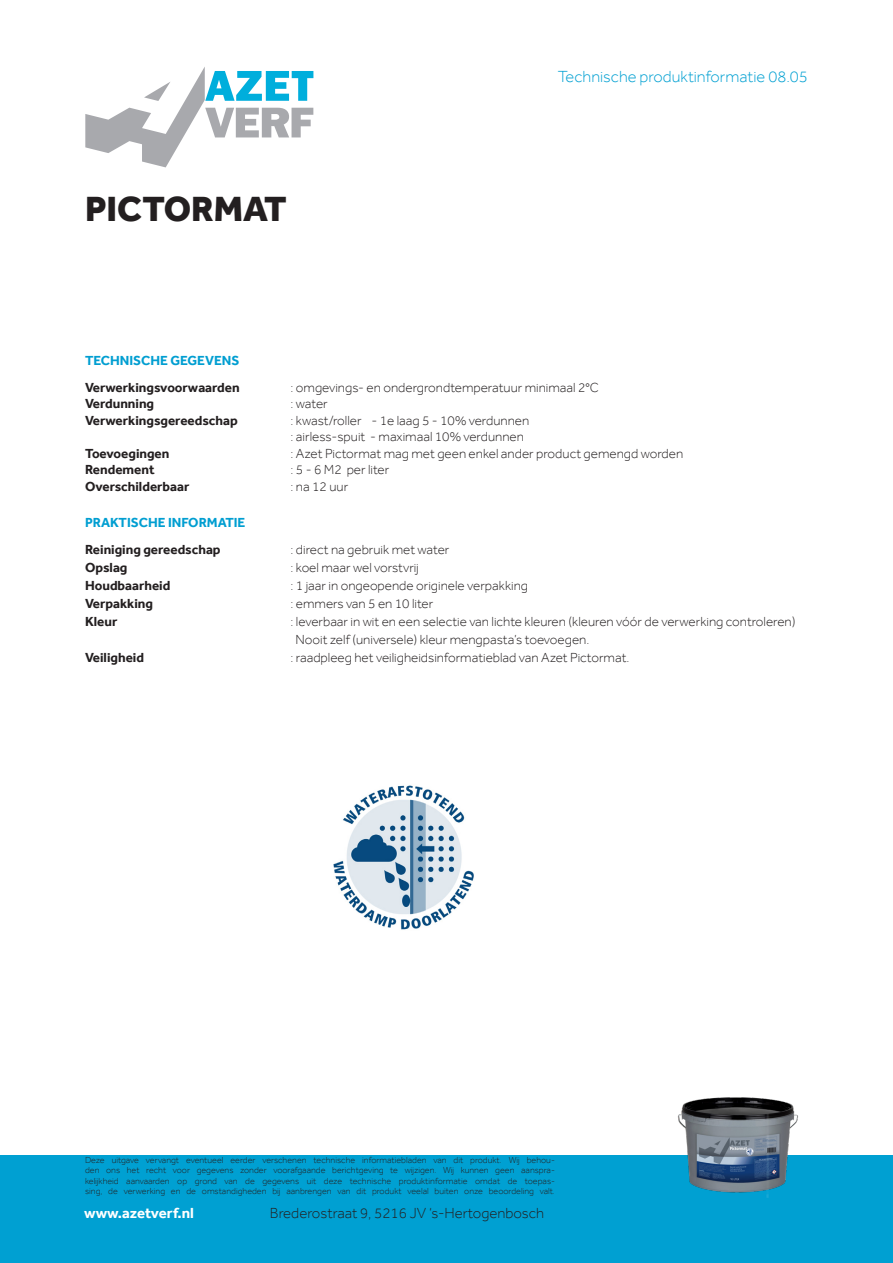
<style>
.page{position:relative;width:893px;height:1263px;background:#fff}
.page>*{position:absolute;margin:0;border:0;box-sizing:border-box;transform-origin:0 0}
.kop_product{font:800 36px "Effra";color:#231f20}
.nummer_rechts_boven{font:300 16.5px "Effra";color:#00a0d2}
.body{font:300 15px "Effra";color:#231f20}
.body-2{font:700 15px "Effra";color:#fff}
.body-3{font:300 13.5px "Effra";color:#231f20}
.body-4{font:700 13.5px "Effra";color:#231f20}
.body-5{font:700 13.5px "Effra";color:#019ed1}
.body-6{font:300 9px/10.5px "Effra";color:#231f20;text-align:justify}
</style>
<div class="page">
<div style="left:0;top:1155px;width:893px;height:108px;background:#00a0d2"></div>
<svg style="left:85px;top:67px;width:229px;height:100px"></svg>
<img style="left:333px;top:785px;width:141px;height:145px">
<img style="left:678px;top:1097px;width:120px;height:101px">
<p class="kop_product" style="left:85px;top:188px;width:203px">PICTORMAT</p>
<p class="nummer_rechts_boven" style="left:558px;top:66px;width:252px">Technische produktinformatie 08.05</p>
<p class="body-5" style="left:85px;top:352px;width:156px">TECHNISCHE GEGEVENS</p>
<p class="body-4" style="left:85px;top:379px;width:156px">Verwerkingsvoorwaarden</p>
<p class="body-3" style="left:291px;top:379px;width:310px">: omgevings- en ondergrondtemperatuur minimaal 2°C</p>
<p class="body-4" style="left:85px;top:396px;width:71px">Verdunning</p>
<p class="body-3" style="left:291px;top:396px;width:39px">: water</p>
<p class="body-4" style="left:85px;top:412px;width:154px">Verwerkingsgereedschap</p>
<p class="body-3" style="left:291px;top:412px;width:240px">: kwast/roller - 1e laag 5 - 10% verdunnen</p>
<p class="body-3" style="left:291px;top:429px;width:235px">: airless-spuit - maximaal 10% verdunnen</p>
<p class="body-4" style="left:85px;top:445px;width:86px">Toevoegingen</p>
<p class="body-3" style="left:291px;top:445px;width:394px">: Azet Pictormat mag met geen enkel ander product gemengd worden</p>
<p class="body-4" style="left:85px;top:462px;width:71px">Rendement</p>
<p class="body-3" style="left:291px;top:462px;width:100px">: 5 - 6 M2 per liter</p>
<p class="body-4" style="left:85px;top:478px;width:106px">Overschilderbaar</p>
<p class="body-3" style="left:291px;top:478px;width:59px">: na 12 uur</p>
<p class="body-5" style="left:85px;top:514px;width:162px">PRAKTISCHE INFORMATIE</p>
<p class="body-4" style="left:85px;top:541px;width:137px">Reiniging gereedschap</p>
<p class="body-3" style="left:291px;top:541px;width:160px">: direct na gebruik met water</p>
<p class="body-4" style="left:85px;top:559px;width:44px">Opslag</p>
<p class="body-3" style="left:291px;top:559px;width:130px">: koel maar wel vorstvrij</p>
<p class="body-4" style="left:85px;top:577px;width:87px">Houdbaarheid</p>
<p class="body-3" style="left:291px;top:577px;width:239px">: 1 jaar in ongeopende originele verpakking</p>
<p class="body-4" style="left:85px;top:595px;width:70px">Verpakking</p>
<p class="body-3" style="left:291px;top:595px;width:144px">: emmers van 5 en 10 liter</p>
<p class="body-4" style="left:85px;top:613px;width:34px">Kleur</p>
<p class="body-3" style="left:291px;top:613px;width:507px">: leverbaar in wit en een selectie van lichte kleuren (kleuren vóór de verwerking controleren)</p>
<p class="body-3" style="left:295px;top:631px;width:295px">Nooit zelf (universele) kleur mengpasta’s toevoegen.</p>
<p class="body-4" style="left:85px;top:649px;width:60px">Veiligheid</p>
<p class="body-3" style="left:291px;top:649px;width:340px">: raadpleeg het veiligheidsinformatieblad van Azet Pictormat.</p>
<p class="body-6" style="left:85px;top:1154px;width:471px">Deze uitgave vervangt eventueel eerder verschenen technische informatiebladen van dit produkt. Wij behou&shy;den ons het recht voor gegevens zonder voorafgaande berichtgeving te wijzigen. Wij kunnen geen aanspra&shy;kelijkheid aanvaarden op grond van de gegevens uit deze technische produktinformatie omdat de toepas&shy;sing, de verwerking en de omstandigheden bij aanbrengen van dit produkt veelal buiten onze beoordeling valt.</p>
<p class="body-2" style="left:84px;top:1204px;width:111px">www.azetverf.nl</p>
<p class="body" style="left:270px;top:1204px;width:276px">Brederostraat 9, 5216 JV ‘s-Hertogenbosch</p>
</div>
